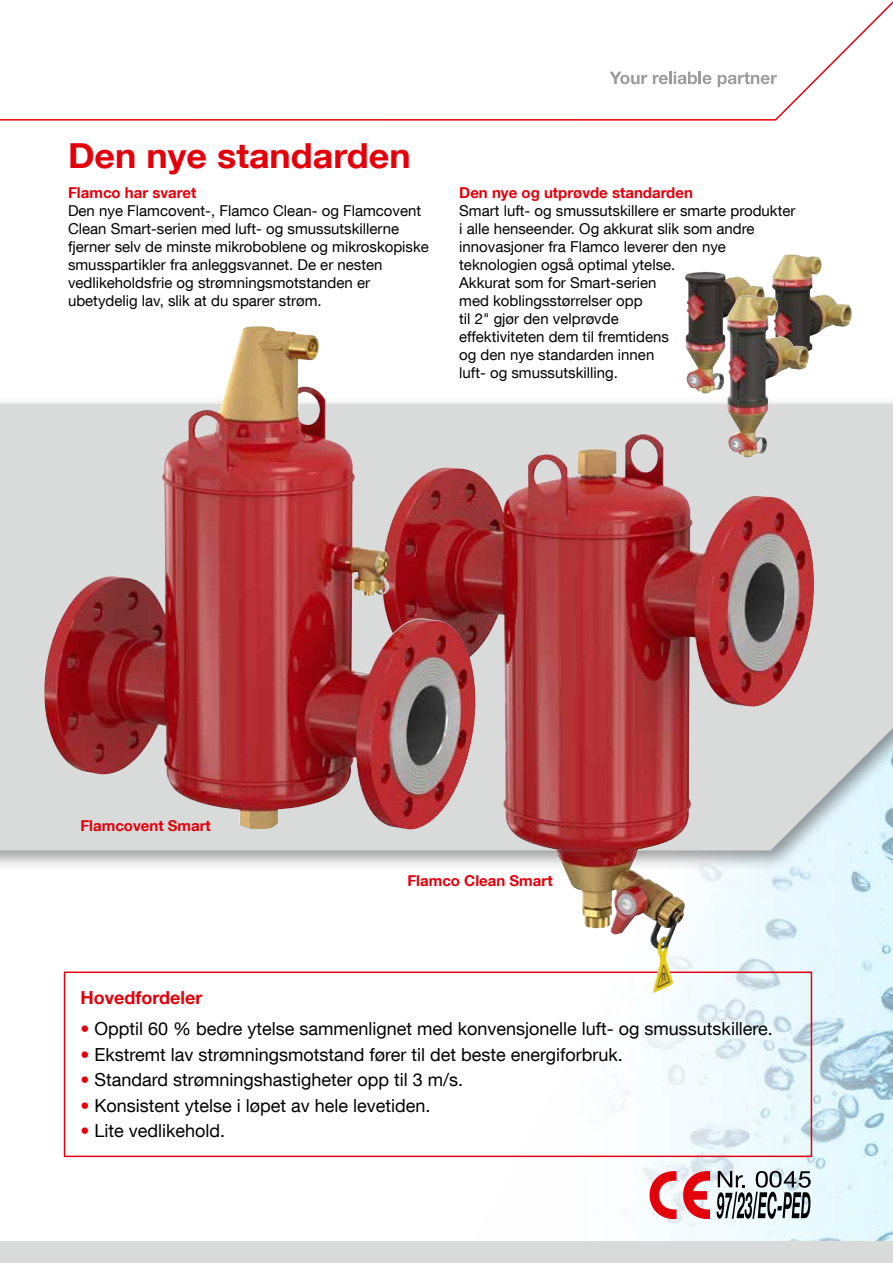
<style>
.page{position:relative;width:893px;height:1263px;background:#fff}
.page>*{position:absolute;margin:0;border:0;box-sizing:border-box;transform-origin:0 0}
.t1{font:700 34.5px "Helvetica Neue LT Com";color:#e3000b;scale:1.04 1}
.t2{font:18px "Helvetica Neue LT Com";color:#000}
.t3{font:700 18px "Helvetica Neue LT Com";color:#e3000b}
.t4{font:15px/18px "Helvetica Neue LT Com";color:#000}
.t5{font:700 15px "Helvetica Neue LT Com";color:#e3000b}
.s1{color:#e3000b}
</style>
<div class="page">
<img style="left:397px;top:871px;width:496px;height:371px">
<div style="left:64px;top:971px;width:748px;height:186px;border:2px solid #e3000b"></div>
<img style="left:772px;top:254px;width:80px;height:99px">
<div style="left:0;top:396px;width:893px;height:475px;background:#000;opacity:.4"></div>
<svg style="left:0;top:404px;width:893px;height:446px;background:#c8abac"></svg>
<img style="left:475px;top:435px;width:160px;height:380px">
<img style="left:44px;top:326px;width:431px;height:503px">
<div style="left:0;top:1242px;width:893px;height:21px;background:#d9dada"></div>
<svg style="left:0;top:1px;width:893px;height:120px"></svg>
<img style="left:685px;top:272px;width:39px;height:122px">
<img style="left:727px;top:295px;width:18px;height:162px">
<svg style="left:649px;top:1171px;width:28px;height:48px"></svg>
<svg style="left:683px;top:1171px;width:27px;height:48px"></svg>
<svg style="left:717px;top:1171px;width:94px;height:48px"></svg>
<h1 class="t1" style="left:68px;top:134px;width:331px">Den nye standarden</h1>
<p class="t5" style="left:68px;top:183px;width:130px">Flamco har svaret</p>
<p class="t4" style="left:68px;top:201px;width:362px">Den nye Flamcovent-, Flamco Clean- og Flamcovent Clean Smart-serien med luft- og smussutskillerne fjerner selv de minste mikroboblene og mikroskopiske smusspartikler fra anleggsvannet. De er nesten vedlikeholdsfrie og strømningsmotstanden er ubetydelig lav, slik at du sparer strøm.</p>
<p class="t5" style="left:459px;top:183px;width:235px">Den nye og utprøvde standarden</p>
<p class="t4" style="left:459px;top:201px;width:338px">Smart luft- og smussutskillere er smarte produkter i alle henseender. Og akkurat slik som andre innovasjoner fra Flamco leverer den nye teknologien også optimal ytelse.<br>Akkurat som for Smart-serien<br>med koblingsstørrelser opp<br>til 2" gjør den velprøvde<br>effektiviteten dem til fremtidens<br>og den nye standarden innen<br>luft- og smussutskilling.</p>
<p class="t5" style="left:80px;top:816px;width:132px">Flamcovent Smart</p>
<p class="t5" style="left:407px;top:871px;width:147px">Flamco Clean Smart</p>
<p class="t3" style="left:80px;top:986px;width:124px">Hovedfordeler</p>
<p class="t2" style="left:80px;top:1017px;width:694px"><span class="s1">•</span> Opptil 60 % bedre ytelse sammenlignet med konvensjonelle luft- og smussutskillere.</p>
<p class="t2" style="left:80px;top:1043px;width:544px"><span class="s1">•</span> Ekstremt lav strømningsmotstand fører til det beste energiforbruk.</p>
<p class="t2" style="left:80px;top:1068px;width:384px"><span class="s1">•</span> Standard strømningshastigheter opp til 3 m/s.</p>
<p class="t2" style="left:80px;top:1094px;width:352px"><span class="s1">•</span> Konsistent ytelse i løpet av hele levetiden.</p>
<p class="t2" style="left:80px;top:1120px;width:146px"><span class="s1">•</span> Lite vedlikehold.</p>
</div>
